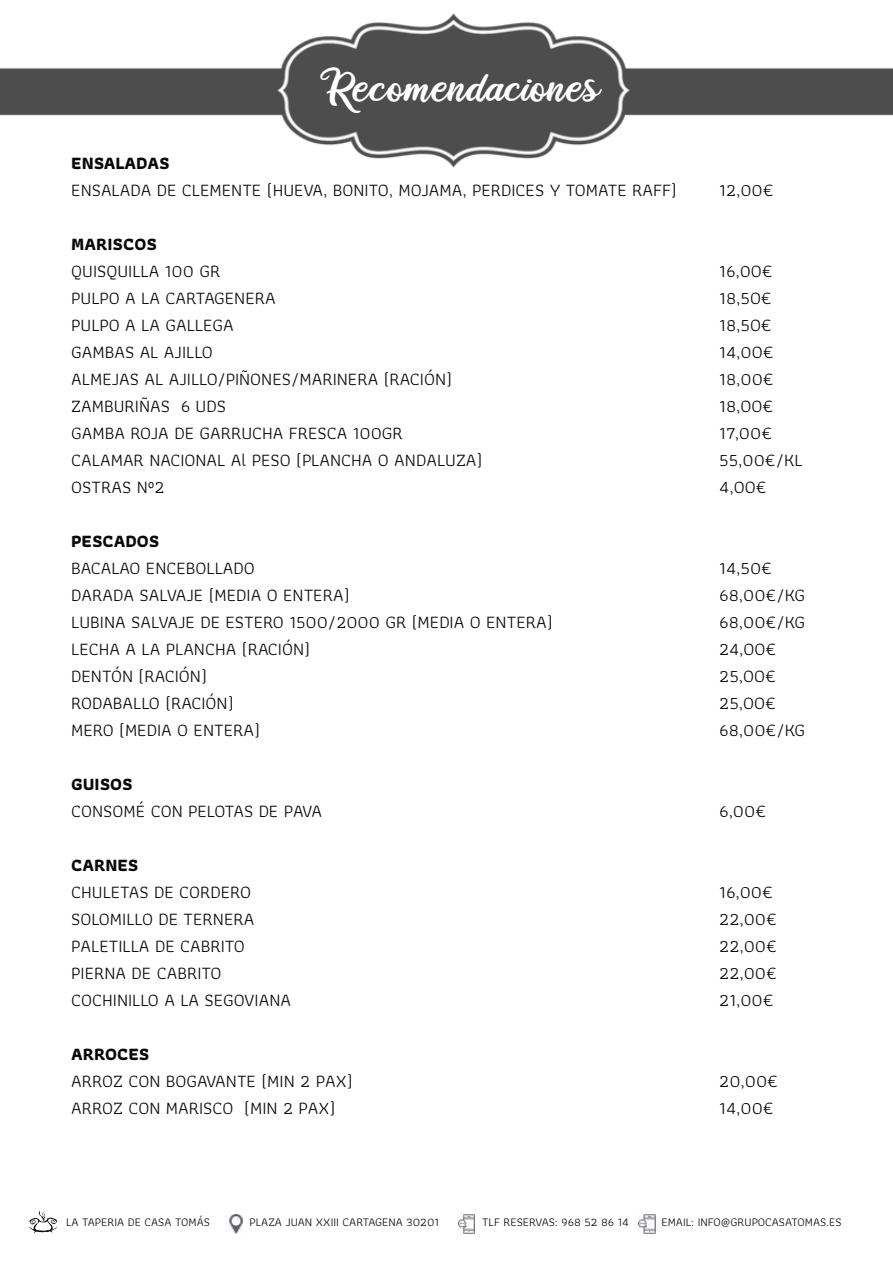
<style>
.page{position:relative;width:893px;height:1263px;background:#fff}
.page>*{position:absolute;margin:0;border:0;box-sizing:border-box;transform-origin:0 0}
.t1{font:48px "Ballet Harmony";color:#fff}
.t2{font:18px "Athiti";color:#0b080d}
.t3{font:700 18px "Athiti";color:#0b080d}
.t4{font:12px "Athiti";color:#0b080d}
</style>
<div class="page">
<img style="left:0;top:13px;width:893px;height:155px">
<img style="left:229px;top:1214px;width:14px;height:19px">
<img style="left:639px;top:1214px;width:17px;height:19px">
<img style="left:458px;top:1215px;width:17px;height:18px">
<svg style="left:29px;top:1210px;width:28px;height:23px"></svg>
<h1 class="t1" style="left:321px;top:66px;width:281px">Recomendaciones</h1>
<p class="t3" style="left:71px;top:149px;width:100px">ENSALADAS</p>
<p class="t2" style="left:71px;top:176px;width:607px">ENSALADA DE CLEMENTE (HUEVA, BONITO, MOJAMA, PERDICES Y TOMATE RAFF)</p>
<p class="t2" style="left:719px;top:176px;width:56px">12,00€</p>
<p class="t3" style="left:71px;top:230px;width:87px">MARISCOS</p>
<p class="t2" style="left:71px;top:257px;width:151px">QUISQUILLA 100 GR</p>
<p class="t2" style="left:719px;top:257px;width:55px">16,0O€</p>
<p class="t2" style="left:71px;top:284px;width:206px">PULPO A LA CARTAGENERA</p>
<p class="t2" style="left:719px;top:284px;width:54px">18,5O€</p>
<p class="t2" style="left:71px;top:311px;width:164px">PULPO A LA GALLEGA</p>
<p class="t2" style="left:719px;top:311px;width:54px">18,5O€</p>
<p class="t2" style="left:71px;top:338px;width:143px">GAMBAS AL AJILLO</p>
<p class="t2" style="left:719px;top:338px;width:56px">14,0O€</p>
<p class="t2" style="left:71px;top:365px;width:382px">ALMEJAS AL AJILLO/PIÑONES/MARINERA (RACIÓN)</p>
<p class="t2" style="left:719px;top:365px;width:56px">18,00€</p>
<p class="t2" style="left:71px;top:392px;width:156px">ZAMBURIÑAS 6 UDS</p>
<p class="t2" style="left:719px;top:392px;width:55px">18,OO€</p>
<p class="t2" style="left:71px;top:419px;width:333px">GAMBA ROJA DE GARRUCHA FRESCA 100GR</p>
<p class="t2" style="left:719px;top:419px;width:54px">17,00€</p>
<p class="t2" style="left:71px;top:446px;width:413px">CALAMAR NACIONAL Al PESO (PLANCHA O ANDALUZA)</p>
<p class="t2" style="left:719px;top:446px;width:85px">55,00€/KL</p>
<p class="t2" style="left:71px;top:473px;width:95px">OSTRAS Nº2</p>
<p class="t2" style="left:719px;top:473px;width:49px">4,OO€</p>
<p class="t3" style="left:71px;top:527px;width:90px">PESCADOS</p>
<p class="t2" style="left:71px;top:554px;width:185px">BACALAO ENCEBOLLADO</p>
<p class="t2" style="left:719px;top:554px;width:54px">14,50€</p>
<p class="t2" style="left:71px;top:581px;width:280px">DARADA SALVAJE (MEDIA O ENTERA)</p>
<p class="t2" style="left:719px;top:581px;width:87px">68,00€/KG</p>
<p class="t2" style="left:71px;top:608px;width:483px">LUBINA SALVAJE DE ESTERO 1500/2000 GR (MEDIA O ENTERA)</p>
<p class="t2" style="left:719px;top:608px;width:87px">68,00€/KG</p>
<p class="t2" style="left:71px;top:635px;width:240px">LECHA A LA PLANCHA (RACIÓN)</p>
<p class="t2" style="left:719px;top:635px;width:58px">24,OO€</p>
<p class="t2" style="left:71px;top:662px;width:137px">DENTÓN (RACIÓN)</p>
<p class="t2" style="left:719px;top:662px;width:58px">25,OO€</p>
<p class="t2" style="left:71px;top:689px;width:164px">RODABALLO (RACIÓN)</p>
<p class="t2" style="left:719px;top:689px;width:58px">25,OO€</p>
<p class="t2" style="left:71px;top:716px;width:190px">MERO (MEDIA O ENTERA)</p>
<p class="t2" style="left:719px;top:716px;width:87px">68,00€/KG</p>
<p class="t3" style="left:71px;top:770px;width:63px">GUISOS</p>
<p class="t2" style="left:71px;top:797px;width:252px">CONSOMÉ CON PELOTAS DE PAVA</p>
<p class="t2" style="left:719px;top:797px;width:48px">6,00€</p>
<p class="t3" style="left:71px;top:851px;width:69px">CARNES</p>
<p class="t2" style="left:71px;top:878px;width:181px">CHULETAS DE CORDERO</p>
<p class="t2" style="left:719px;top:878px;width:55px">16,00€</p>
<p class="t2" style="left:71px;top:905px;width:185px">SOLOMILLO DE TERNERA</p>
<p class="t2" style="left:719px;top:905px;width:59px">22,00€</p>
<p class="t2" style="left:71px;top:932px;width:175px">PALETILLA DE CABRITO</p>
<p class="t2" style="left:719px;top:932px;width:59px">22,00€</p>
<p class="t2" style="left:71px;top:959px;width:152px">PIERNA DE CABRITO</p>
<p class="t2" style="left:719px;top:959px;width:59px">22,00€</p>
<p class="t2" style="left:71px;top:986px;width:221px">COCHINILLO A LA SEGOVIANA</p>
<p class="t2" style="left:719px;top:986px;width:56px">21,00€</p>
<p class="t3" style="left:71px;top:1040px;width:80px">ARROCES</p>
<p class="t2" style="left:71px;top:1067px;width:283px">ARROZ CON BOGAVANTE (MIN 2 PAX)</p>
<p class="t2" style="left:719px;top:1067px;width:60px">20,00€</p>
<p class="t2" style="left:71px;top:1094px;width:266px">ARROZ CON MARISCO (MIN 2 PAX)</p>
<p class="t2" style="left:719px;top:1094px;width:56px">14,00€</p>
<p class="t4" style="left:66px;top:1213px;width:145px">LA TAPERIA DE CASA TOMÁS</p>
<p class="t4" style="left:250px;top:1213px;width:191px">PLAZA JUAN XXIII CARTAGENA 30201</p>
<p class="t4" style="left:482px;top:1213px;width:148px">TLF RESERVAS: 968 52 86 14</p>
<p class="t4" style="left:662px;top:1213px;width:182px">EMAIL: INFO@GRUPOCASATOMAS.ES</p>
</div>
